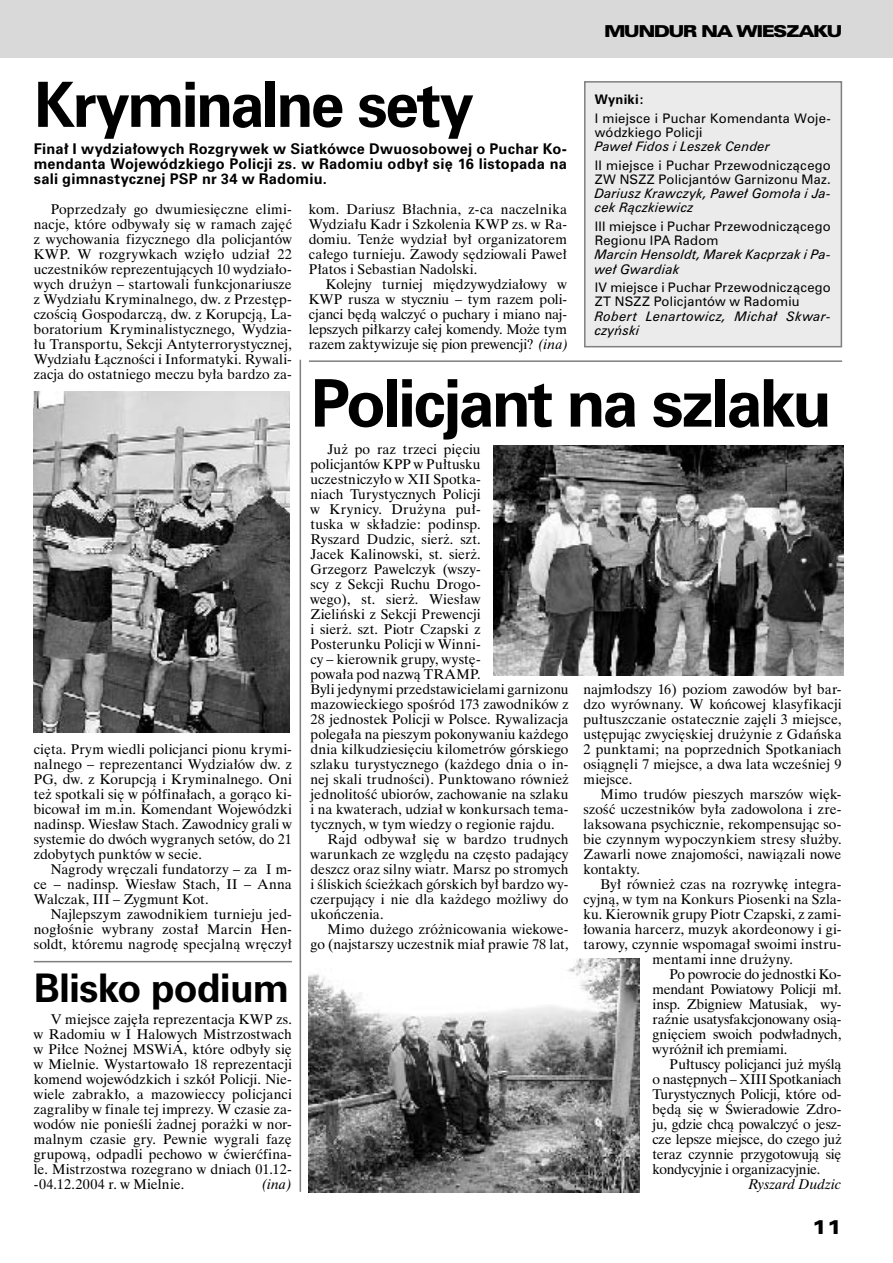
<style>
.page{position:relative;width:893px;height:1263px;background:#fff}
.page>*{position:absolute;margin:0;border:0;box-sizing:border-box;transform-origin:0 0}
.t1{font:700 60px "Zurich PL";letter-spacing:-.05em;color:#000}
.t2{font:700 57px "Zurich PL";letter-spacing:-.05em;color:#000}
.t3{font:700 36px "Zurich PL";letter-spacing:-.025em;color:#000}
.t4{font:18px "Zurich Blk Ex PL";color:#000}
.t5{font:15px "Zurich U Blk Ex PL";letter-spacing:-.065em;color:#000}
.t6{font:13.5px/15px "Dutch 801 Rm PL";letter-spacing:.005em;color:#000;text-align:justify}
.t7{font:700 13.5px/15px "Zurich PL";letter-spacing:.015em;color:#000;text-align:justify}
.t8{font:13.5px "Dutch 801 Rm PL";letter-spacing:-.015em;color:#000}
.t9{font:13.5px "Dutch 801 Rm PL";letter-spacing:-.02em;color:#000}
.t10{font:13.5px "Dutch 801 Rm PL";letter-spacing:.025em;color:#000}
.t11{font:italic 13.5px "Dutch 801 Rm PL";letter-spacing:.015em;color:#000}
.t12{font:12px/14.2px "Zurich PL";letter-spacing:.02em;color:#000}
.t13{font:italic 12px/14.2px "Zurich PL";letter-spacing:.015em;color:#000}
.t14{font:700 12px "Zurich PL";letter-spacing:.025em;color:#000}
.s1{font-style:italic}
</style>
<div class="page">
<div style="left:0;top:0;width:892px;height:58px;background:#d9d9d9"></div>
<div style="left:584px;top:82px;width:257px;height:265px;background:#ebebeb"></div>
<div style="left:584px;top:81px;width:258px;height:266px;border:2px solid #7f7f7f"></div>
<img style="left:493px;top:446px;width:350px;height:229px">
<img style="left:309px;top:959px;width:330px;height:233px">
<img style="left:34px;top:392px;width:256px;height:341px">
<hr style="left:309px;top:360px;width:533px;height:2px;background:#7f7f7f">
<hr style="left:299px;top:360px;width:2px;height:832px;background:#7f7f7f">
<hr style="left:34px;top:961px;width:258px;height:1px;background:#7f7f7f">
<p class="t5" style="left:604px;top:25px;width:239px">MUNDUR NA WIESZAKU</p>
<h2 class="t2" style="left:34px;top:81px;width:441px">Kryminalne sety</h2>
<p class="t7" style="left:34px;top:142px;width:534px">Finał I wydziałowych Rozgrywek w Siatkówce Dwuosobowej o Puchar Ko&shy;mendanta Wojewódzkiego Policji zs. w Radomiu odbył się 16 listopada na sali gimnastycznej PSP nr 34 w Radomiu.</p>
<p class="t6" style="left:309px;top:203px;width:259px">kom. Dariusz Błachnia, z-ca naczelnika Wydziału Kadr i Szkolenia KWP zs. w Ra&shy;domiu. Tenże wydział był organizatorem całego turnieju. Zawody sędziowali Paweł Płatos i Sebastian Nadolski.</p>
<p class="t6" style="left:309px;top:278px;width:261px;text-indent:17px">Kolejny turniej międzywydziałowy w KWP rusza w styczniu – tym razem poli&shy;cjanci będą walczyć o puchary i miano naj&shy;lepszych piłkarzy całej komendy. Może tym razem zaktywizuje się pion prewencji? <span class="s1">(ina)</span></p>
<p class="t14" style="left:594px;top:95px;width:51px">Wyniki:</p>
<p class="t12" style="left:594px;top:112px;width:238px">I miejsce i Puchar Komendanta Woje&shy;wódzkiego Policji</p>
<p class="t13" style="left:594px;top:140px;width:177px">Paweł Fidos i Leszek Cender</p>
<p class="t12" style="left:594px;top:159px;width:238px">II miejsce i Puchar Przewodniczącego<br>ZW NSZZ Policjantów Garnizonu Maz.</p>
<p class="t13" style="left:594px;top:188px;width:238px">Dariusz Krawczyk, Paweł Gomoła i Ja&shy;cek Rączkiewicz</p>
<p class="t12" style="left:594px;top:220px;width:238px">III miejsce i Puchar Przewodniczącego<br>Regionu IPA Radom</p>
<p class="t13" style="left:594px;top:249px;width:238px">Marcin Hensoldt, Marek Kacprzak i Pa&shy;weł Gwardiak</p>
<p class="t12" style="left:594px;top:282px;width:238px">IV miejsce i Puchar Przewodniczącego<br>ZT NSZZ Policjantów w Radomiu</p>
<p class="t13" style="left:594px;top:310px;width:238px">Robert Lenartowicz, Michał Skwar&shy;czyński</p>
<p class="t6" style="left:34px;top:203px;width:259px;text-indent:17px">Poprzedzały go dwumiesięczne elimi&shy;nacje, które odbywały się w ramach zajęć z wychowania fizycznego dla policjantów KWP. W rozgrywkach wzięło udział 22 uczestników reprezentujących 10 wydziało&shy;wych drużyn – startowali funkcjonariusze z Wydziału Kryminalnego, dw. z Przestęp&shy;czością Gospodarczą, dw. z Korupcją, La&shy;boratorium Kryminalistycznego, Wydzia&shy;łu Transportu, Sekcji Antyterrorystycznej, Wydziału Łączności i Informatyki. Rywali&shy;zacja do ostatniego meczu była bardzo za-</p>
<h1 class="t1" style="left:310px;top:378px;width:522px">Policjant na szlaku</h1>
<p class="t6" style="left:34px;top:743px;width:259px">cięta. Prym wiedli policjanci pionu krymi&shy;nalnego – reprezentanci Wydziałów dw. z PG, dw. z Korupcją i Kryminalnego. Oni też spotkali się w półfinałach, a gorąco ki&shy;bicował im m.in. Komendant Wojewódzki nadinsp. Wiesław Stach. Zawodnicy grali w systemie do dwóch wygranych setów, do 21 zdobytych punktów w secie.</p>
<p class="t6" style="left:34px;top:863px;width:259px;text-indent:17px">Nagrody wręczali fundatorzy – za I m&shy;ce – nadinsp. Wiesław Stach, II – Anna Walczak, III – Zygmunt Kot.</p>
<p class="t6" style="left:34px;top:908px;width:259px;text-indent:17px">Najlepszym zawodnikiem turnieju jed&shy;nogłośnie wybrany został Marcin Hen&shy;soldt, któremu nagrodę specjalną wręczył</p>
<h3 class="t3" style="left:34px;top:973px;width:256px">Blisko podium</h3>
<p class="t6" style="left:34px;top:1013px;width:259px;text-indent:17px">V miejsce zajęła reprezentacja KWP zs. w Radomiu w I Halowych Mistrzostwach w Piłce Nożnej MSWiA, które odbyły się w Mielnie. Wystartowało 18 reprezentacji komend wojewódzkich i szkół Policji. Nie&shy;wiele zabrakło, a mazowieccy policjanci zagraliby w finale tej imprezy. W czasie za&shy;wodów nie ponieśli żadnej porażki w nor&shy;malnym czasie gry. Pewnie wygrali fazę grupową, odpadli pechowo w ćwierćfina&shy;le. Mistrzostwa rozegrano w dniach 01.12- -04.12.2004 r. w Mielnie.</p>
<p class="t11" style="left:262px;top:1178px;width:32px">(ina)</p>
<p class="t6" style="left:310px;top:443px;width:259px;text-align:left;text-indent:17px">Już po raz trzeci pięciu<br>policjantów KPP w Pułtusku<br>uczestniczyło w XII Spotka-<br>niach Turystycznych Policji<br>w Krynicy. Drużyna puł-<br>tuska w składzie: podinsp.<br>Ryszard Dudzic, sierż. szt.<br>Jacek Kalinowski, st. sierż.<br>Grzegorz Pawelczyk (wszy-<br>scy z Sekcji Ruchu Drogo-<br>wego), st. sierż. Wiesław<br>Zieliński z Sekcji Prewencji<br>i sierż. szt. Piotr Czapski z<br>Posterunku Policji w Winni-<br>cy – kierownik grupy, wystę-<br>powała pod nazwą TRAMP.<br>Byli jedynymi przedstawicielami garnizonu mazowieckiego spośród 173 zawodników z<br>28 jednostek Policji w Polsce. Rywalizacja polegała na pieszym pokonywaniu każdego dnia kilkudziesięciu kilometrów górskiego szlaku turystycznego (każdego dnia o in&shy;nej skali trudności). Punktowano również jednolitość ubiorów, zachowanie na szlaku i na kwaterach, udział w konkursach tema&shy;tycznych, w tym wiedzy o regionie rajdu.</p>
<p class="t6" style="left:310px;top:833px;width:259px;text-indent:17px">Rajd odbywał się w bardzo trudnych warunkach ze względu na często padający deszcz oraz silny wiatr. Marsz po stromych i śliskich ścieżkach górskich był bardzo wy&shy;czerpujący i nie dla każdego możliwy do ukończenia.</p>
<p class="t6" style="left:310px;top:923px;width:260px;text-align:right">Mimo dużego zróżnicowania wiekowe&shy;go (najstarszy uczestnik miał prawie 78 lat,</p>
<p class="t6" style="left:583px;top:683px;width:259px">najmłodszy 16) poziom zawodów był bar&shy;dzo wyrównany. W końcowej klasyfikacji pułtuszczanie ostatecznie zajęli 3 miejsce, ustępując zwycięskiej drużynie z Gdańska 2 punktami; na poprzednich Spotkaniach osiągnęli 7 miejsce, a dwa lata wcześniej 9 miejsce.</p>
<p class="t6" style="left:583px;top:788px;width:259px;text-indent:17px">Mimo trudów pieszych marszów więk&shy;szość uczestników była zadowolona i zre&shy;laksowana psychicznie, rekompensując so&shy;bie czynnym wypoczynkiem stresy służby.<br>Zawarli nowe znajomości, nawiązali nowe kontakty.</p>
<p class="t6" style="left:600px;top:878px;width:242px">Był również czas na rozrywkę integra-</p>
<p class="t6" style="left:583px;top:893px;width:259px">cyjną, w tym na Konkurs Piosenki na Szla-</p>
<p class="t6" style="left:583px;top:908px;width:259px">ku. Kierownik grupy Piotr Czapski, z zami-</p>
<p class="t6" style="left:583px;top:923px;width:259px">łowania harcerz, muzyk akordeonowy i gi-</p>
<p class="t6" style="left:583px;top:938px;width:259px">tarowy, czynnie wspomagał swoimi instru-</p>
<p class="t10" style="left:652px;top:954px;width:142px">mentami inne drużyny.</p>
<p class="t6" style="left:669px;top:968px;width:173px">Po powrocie do jednostki Ko-</p>
<p class="t9" style="left:652px;top:984px;width:190px">mendant Powiatowy Policji mł.</p>
<p class="t6" style="left:652px;top:998px;width:190px">insp. Zbigniew Matusiak, wy-</p>
<p class="t8" style="left:652px;top:1014px;width:190px">raźnie usatysfakcjonowany osią-</p>
<p class="t6" style="left:652px;top:1028px;width:190px">gnięciem swoich podwładnych,</p>
<p class="t6" style="left:652px;top:1043px;width:136px">wyróżnił ich premiami.</p>
<p class="t6" style="left:669px;top:1058px;width:173px">Pułtuscy policjanci już myślą</p>
<p class="t9" style="left:652px;top:1074px;width:190px">o następnych – XIII Spotkaniach</p>
<p class="t8" style="left:652px;top:1089px;width:190px">Turystycznych Policji, które od-</p>
<p class="t8" style="left:652px;top:1104px;width:190px">będą się w Świeradowie Zdro-</p>
<p class="t9" style="left:652px;top:1119px;width:190px">ju, gdzie chcą powalczyć o jesz-</p>
<p class="t6" style="left:652px;top:1133px;width:190px">cze lepsze miejsce, do czego już</p>
<p class="t8" style="left:652px;top:1149px;width:190px">teraz czynnie przygotowują się</p>
<p class="t8" style="left:652px;top:1164px;width:169px">kondycyjnie i organizacyjnie.</p>
<p class="t11" style="left:748px;top:1178px;width:94px">Ryszard Dudzic</p>
<h3 class="t4" style="left:812px;top:1219px;width:32px">11</h3>
</div>
